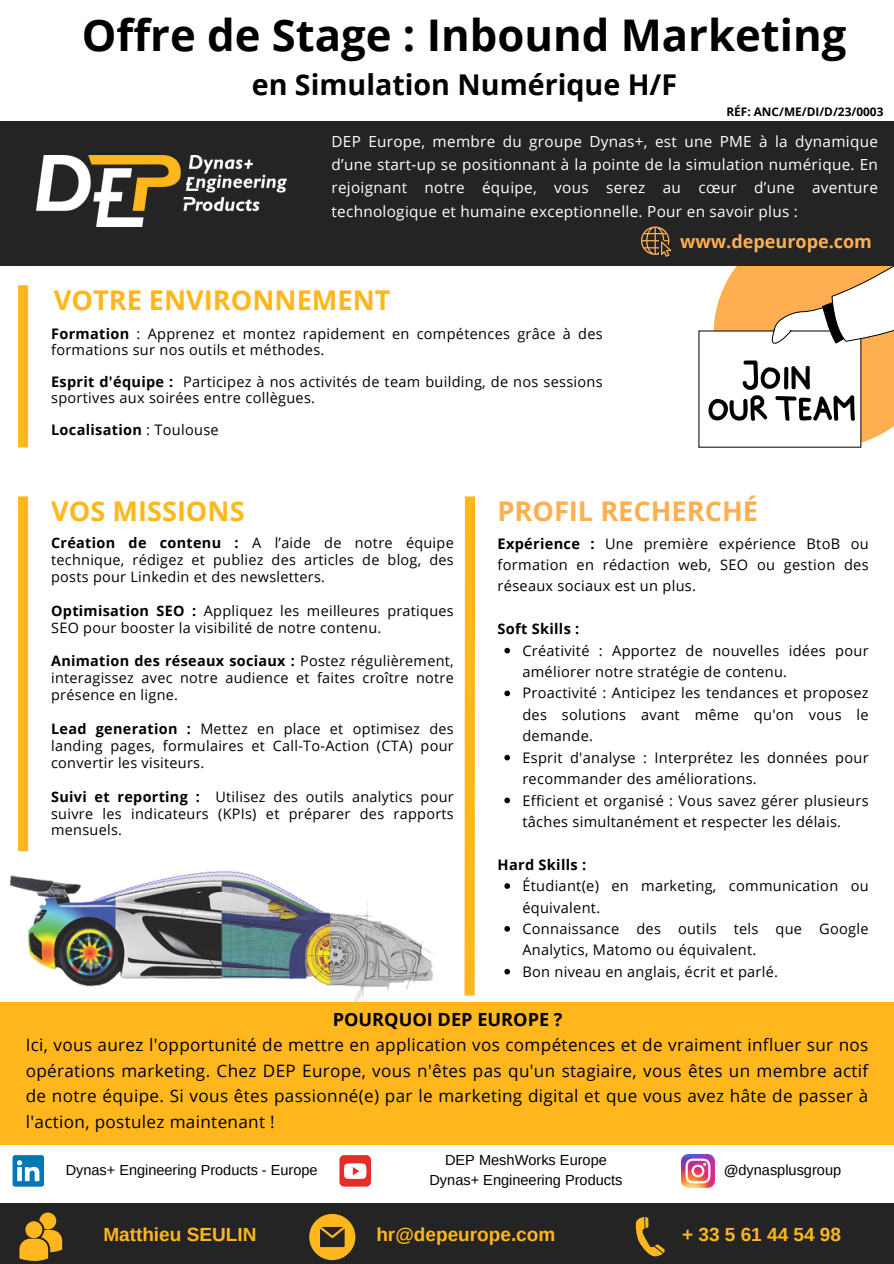
<style>
.page{position:relative;width:894px;height:1264px;background:#fff}
.page>*{position:absolute;margin:0;border:0;box-sizing:border-box;transform-origin:0 0}
.t1{font:700 43.65px "Open Sans";color:#000}
.t2{font:700 28.65px "Open Sans";color:#000}
.t3{font:700 27.15px "Open Sans";color:#ffb71d}
.t4{font:700 27.15px "Open Sans";color:#ffaf52}
.t5{font:700 19.05px "Arimo";color:#ffb71d}
.t6{font:700 19.05px "Arimo";letter-spacing:.14em;color:#ffb71d}
.t7{font:700 18.15px "Open Sans";color:#000}
.t8{font:700 18px "Open Sans";color:#ffaf52}
.t9{font:17.1px/25.5px "Open Sans";letter-spacing:.02em;color:#000;text-align:justify}
.t10{font:15.3px/23.4px "Open Sans";letter-spacing:.02em;color:#fff;text-align:justify}
.t11{font:14.55px/21.5px "Open Sans";letter-spacing:.02em;color:#000}
.t12{font:14.55px "Arimo";color:#000}
.t13{font:700 14.55px "Open Sans";letter-spacing:.02em;color:#000}
.t14{font:14.4px/17px "Open Sans";letter-spacing:.02em;color:#000;text-align:justify}
.t15{font:700 11.85px "Open Sans";color:#000}
.s1{font-weight:700}
.s2{font-weight:400}
</style>
<div class="page">
<svg style="left:464px;top:496px;width:12px;height:364px;background:#ffc240"></svg>
<div style="left:18px;top:285px;width:10px;height:162px;background:#ffb71d"></div>
<svg style="left:705px;top:266px;width:188px;height:181px"></svg>
<div style="left:0;top:122px;width:893px;height:144px;background:#242424"></div>
<svg style="left:641px;top:226px;width:30px;height:31px"></svg>
<img style="left:37px;top:155px;width:250px;height:71px">
<svg style="left:504px;top:647px;width:6px;height:6px"></svg>
<svg style="left:504px;top:690px;width:6px;height:6px"></svg>
<svg style="left:504px;top:754px;width:6px;height:6px"></svg>
<svg style="left:504px;top:797px;width:6px;height:6px"></svg>
<svg style="left:504px;top:883px;width:6px;height:5px"></svg>
<svg style="left:504px;top:926px;width:6px;height:5px"></svg>
<svg style="left:504px;top:968px;width:6px;height:6px"></svg>
<div style="left:18px;top:496px;width:10px;height:355px;background:#ffb71d"></div>
<div style="left:0;top:1002px;width:893px;height:142px;background:#ffb71d"></div>
<div style="left:0;top:1203px;width:893px;height:60px;background:#242424"></div>
<svg style="left:635px;top:1217px;width:29px;height:40px"></svg>
<svg style="left:19px;top:1212px;width:43px;height:48px"></svg>
<svg style="left:309px;top:1213px;width:46px;height:46px"></svg>
<img style="left:681px;top:1154px;width:33px;height:33px">
<div style="left:339px;top:1155px;width:32px;height:31px;background:#e52d27;border-radius:5px"></div>
<svg style="left:344px;top:1163px;width:22px;height:15px"></svg>
<svg style="left:13px;top:1155px;width:31px;height:31px"></svg>
<img style="left:10px;top:860px;width:465px;height:144px">
<p class="t1" style="left:82px;top:5px;width:766px">Offre de Stage : Inbound Marketing</p>
<p class="t2" style="left:252px;top:65px;width:426px">en Simulation Numérique H/F</p>
<p class="t15" style="left:726px;top:104px;width:158px">RÉF: ANC/ME/DI/D/23/0003</p>
<p class="t10" style="left:331px;top:129px;width:548px">DEP Europe, membre du groupe Dynas+, est une PME à la dynamique d’une start-up se positionnant à la pointe de la simulation numérique. En rejoignant notre équipe, vous serez au cœur d’une aventure technologique et humaine exceptionnelle. Pour en savoir plus :</p>
<p class="t3" style="left:54px;top:281px;width:338px">VOTRE ENVIRONNEMENT</p>
<p class="t11" style="left:51px;top:325px;width:553px;line-height:16.2px"><span class="s1">Formation</span> : Apprenez et montez rapidement en compétences grâce à des formations sur nos outils et méthodes.</p>
<p class="t11" style="left:51px;top:373px;width:553px;line-height:16.2px"><span class="s1">Esprit d'équipe :</span> Participez à nos activités de team building, de nos sessions sportives aux soirées entre collègues.</p>
<p class="t13" style="left:51px;top:420px;width:169px">Localisation <span class="s2">: Toulouse</span></p>
<p class="t8" style="left:680px;top:229px;width:193px">www.depeurope.com</p>
<p class="t3" style="left:51px;top:492px;width:195px">VOS MISSIONS</p>
<p class="t14" style="left:51px;top:534px;width:404px"><span class="s1">Création de contenu :</span> A l’aide de notre équipe technique, rédigez et publiez des articles de blog, des posts pour Linkedin et des newsletters.</p>
<p class="t14" style="left:51px;top:601px;width:404px"><span class="s1">Optimisation SEO :</span> Appliquez les meilleures pratiques<br>SEO pour booster la visibilité de notre contenu.</p>
<p class="t14" style="left:51px;top:652px;width:404px"><span class="s1">Animation des réseaux sociaux :</span> Postez régulièrement, interagissez avec notre audience et faites croître notre présence en ligne.</p>
<p class="t14" style="left:51px;top:720px;width:404px"><span class="s1">Lead generation :</span> Mettez en place et optimisez des landing pages, formulaires et Call-To-Action (CTA) pour convertir les visiteurs.</p>
<p class="t14" style="left:51px;top:787px;width:404px"><span class="s1">Suivi et reporting :</span> Utilisez des outils analytics pour suivre les indicateurs (KPIs) et préparer des rapports mensuels.</p>
<p class="t4" style="left:497px;top:492px;width:262px">PROFIL RECHERCHÉ</p>
<p class="t11" style="left:497px;top:532px;width:372px;text-align:justify"><span class="s1">Expérience :</span> Une première expérience BtoB ou formation en rédaction web, SEO ou gestion des réseaux sociaux est un plus.</p>
<p class="t13" style="left:497px;top:618px;width:83px">Soft Skills :</p>
<p class="t11" style="left:522px;top:639px;width:347px">Créativité : Apportez de nouvelles idées pour améliorer notre stratégie de contenu.</p>
<p class="t11" style="left:522px;top:682px;width:347px;text-align:justify">Proactivité : Anticipez les tendances et proposez des solutions avant même qu'on vous le demande.</p>
<p class="t11" style="left:522px;top:746px;width:347px">Esprit d'analyse : Interprétez les données pour recommander des améliorations.</p>
<p class="t11" style="left:522px;top:789px;width:347px">Efficient et organisé : Vous savez gérer plusieurs tâches simultanément et respecter les délais.</p>
<p class="t13" style="left:497px;top:854px;width:90px">Hard Skills :</p>
<p class="t11" style="left:522px;top:874px;width:347px">Étudiant(e) en marketing, communication ou équivalent.</p>
<p class="t11" style="left:522px;top:917px;width:347px">Connaissance des outils tels que Google<br>Analytics, Matomo ou équivalent.</p>
<p class="t11" style="left:522px;top:960px;width:257px">Bon niveau en anglais, écrit et parlé.</p>
<p class="t7" style="left:332px;top:1007px;width:231px">POURQUOI DEP EUROPE ?</p>
<p class="t9" style="left:26px;top:1031px;width:843px">Ici, vous aurez l'opportunité de mettre en application vos compétences et de vraiment influer sur nos opérations marketing. Chez DEP Europe, vous n'êtes pas qu'un stagiaire, vous êtes un membre actif de notre équipe. Si vous êtes passionné(e) par le marketing digital et que vous avez hâte de passer à l'action, postulez maintenant !</p>
<p class="t12" style="left:66px;top:1162px;width:253px">Dynas+ Engineering Products - Europe</p>
<p class="t12" style="left:445px;top:1151px;width:163px">DEP MeshWorks Europe</p>
<p class="t12" style="left:429px;top:1172px;width:194px">Dynas+ Engineering Products</p>
<p class="t12" style="left:724px;top:1162px;width:118px"><span class="s1">@</span>dynasplusgroup</p>
<p class="t5" style="left:103px;top:1223px;width:154px">Matthieu SEULIN</p>
<p class="t5" style="left:376px;top:1223px;width:180px">hr@depeurope.com</p>
<p class="t6" style="left:682px;top:1223px;width:160px">+33561445498</p>
</div>
